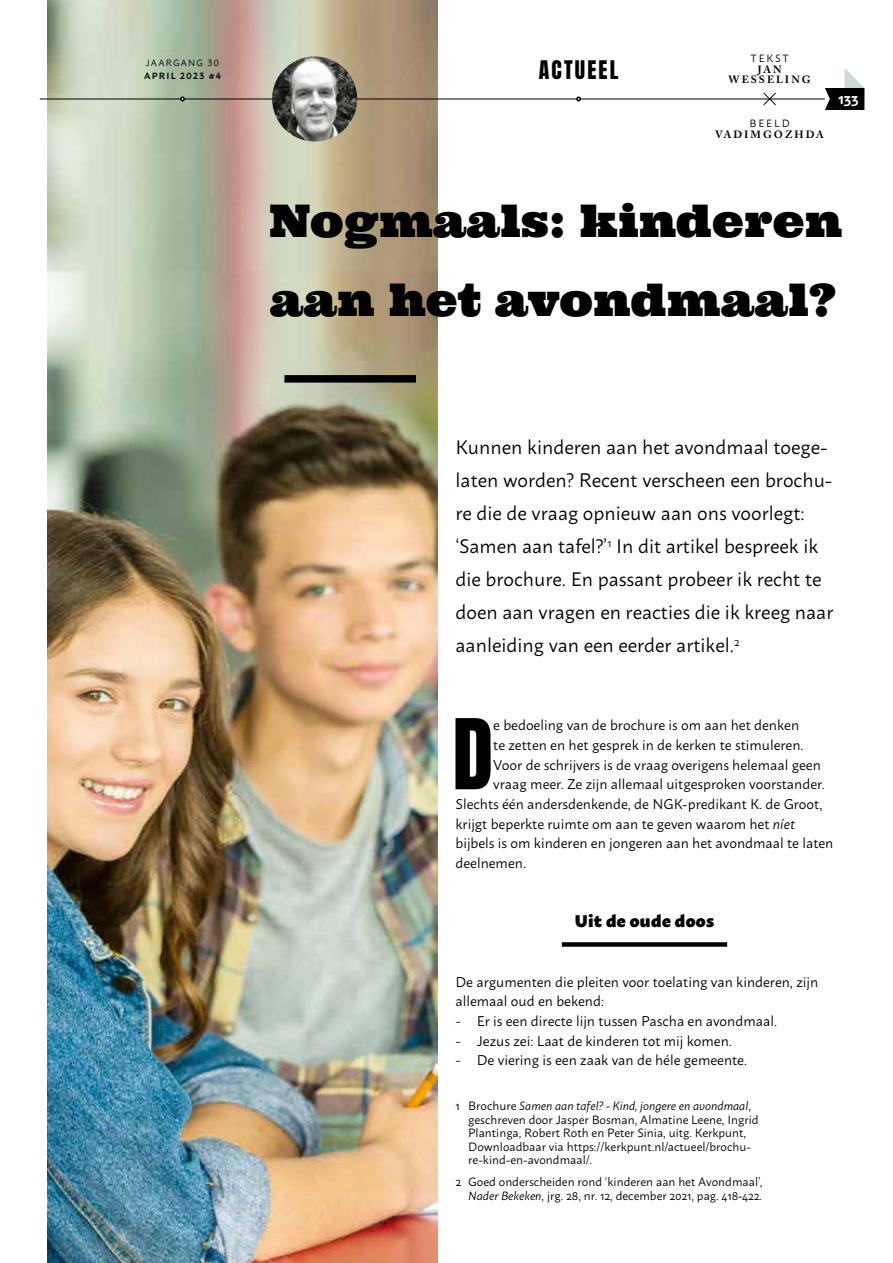
<style>
.page{position:relative;width:893px;height:1263px;background:#fff}
.page>*{position:absolute;margin:0;border:0;box-sizing:border-box;transform-origin:0 0}
.t1{font:82.95px "Anton";color:#000}
.t2{font:45px/78.9px "Ultra";color:#000}
.t3{font:21.75px "Anton";letter-spacing:.1em;color:#000}
.t4{font:19.5px/33px "Macho";color:#000}
.t5{font:900 16.8px "Macho";letter-spacing:.02em;color:#000}
.t6{font:600 15px "Macho";color:#fff}
.t7{font:14.1px/19.8px "Macho";color:#000}
.t8{font:12px/13.5px "Macho";color:#000}
.t9{font:700 10.5px/10.9px "Adobe Caslon Pro";letter-spacing:.195em;color:#000;text-align:center}
.t10{font:10.5px "Macho";letter-spacing:.18em;color:#000}
.t11{font:600 9px "Macho";letter-spacing:.14em;color:#000}
.t12{font:9px "Macho";letter-spacing:.14em;color:#000}
.s1{font-style:italic}
.s2{font-family:"Adobe Caslon Pro"}
</style>
<div class="page">
<img style="left:48px;top:0;width:389px;height:1263px">
<div style="left:284px;top:375px;width:132px;height:8px;background:#000"></div>
<div style="left:562px;top:942px;width:165px;height:5px;background:#000"></div>
<hr style="left:40px;top:99px;width:785px;height:1px;background:#000">
<svg style="left:576px;top:97px;width:5px;height:4px"></svg>
<svg style="left:180px;top:97px;width:5px;height:4px"></svg>
<svg style="left:825px;top:68px;width:39px;height:42px"></svg>
<img style="left:272px;top:56px;width:85px;height:85px;border-radius:43px">
<svg style="left:763px;top:92px;width:14px;height:14px"></svg>
<p class="t12" style="left:146px;top:55px;width:75px">JAARGANG 30</p>
<p class="t11" style="left:144px;top:68px;width:79px">APRIL 2023 #4</p>
<h3 class="t3" style="left:539px;top:59px;width:81px">ACTUEEL</h3>
<p class="t10" style="left:750px;top:49px;width:40px">TEKST</p>
<p class="t9" style="left:729px;top:63px;width:84px">JAN<br>WESSELING</p>
<p class="t10" style="left:749px;top:114px;width:42px">BEELD</p>
<p class="t9" style="left:715px;top:129px;width:110px">VADIMGOZHDA</p>
<p class="t6" style="left:838px;top:85px;width:22px">133</p>
<h2 class="t2" style="left:270px;top:181px;width:574px">Nogmaals: kinderen aan het avondmaal?</h2>
<p class="t4" style="left:455px;top:429px;width:379px">Kunnen kinderen aan het avondmaal toege&shy;laten worden? Recent verscheen een brochu&shy;re die de vraag opnieuw aan ons voorlegt: ‘Samen aan tafel?’<sup>1</sup> In dit artikel bespreek ik die brochure. En passant probeer ik recht te doen aan vragen en reacties die ik kreeg naar aanleiding van een eerder artikel.<sup>2</sup></p>
<h1 class="t1" style="left:452px;top:712px;width:42px">D</h1>
<p class="t7" style="left:493px;top:714px;width:307px">e bedoeling van de brochure is om aan het denken</p>
<p class="t7" style="left:493px;top:733px;width:312px">te zetten en het gesprek in de kerken te stimuleren.</p>
<p class="t7" style="left:493px;top:753px;width:329px">Voor de schrijvers is de vraag overigens helemaal geen</p>
<p class="t7" style="left:493px;top:773px;width:333px">vraag meer. Ze zijn allemaal uitgesproken voorstander.</p>
<p class="t7" style="left:455px;top:793px;width:368px">Slechts één andersdenkende, de NGK-predikant K. de Groot,</p>
<p class="t7" style="left:455px;top:812px;width:341px">krijgt beperkte ruimte om aan te geven waarom het <span class="s1">níet</span></p>
<p class="t7" style="left:455px;top:832px;width:379px">bijbels is om kinderen en jongeren aan het avondmaal te laten</p>
<p class="t7" style="left:455px;top:852px;width:72px">deelnemen.</p>
<p class="t5" style="left:575px;top:906px;width:141px">Uit de oude doos</p>
<p class="t7" style="left:455px;top:970px;width:364px">De argumenten die pleiten voor toelating van kinderen, zijn allemaal oud en bekend:</p>
<p class="t7" style="left:455px;top:1010px;width:323px"><span class="s2">-</span> Er is een directe lijn tussen Pascha en avondmaal.</p>
<p class="t7" style="left:455px;top:1029px;width:278px"><span class="s2">-</span> Jezus zei: Laat de kinderen tot mij komen.</p>
<p class="t7" style="left:455px;top:1049px;width:293px"><span class="s2">-</span> De viering is een zaak van de héle gemeente.</p>
<p class="t8" style="left:468px;top:1098px;width:292px;text-indent:-13px">1 Brochure <span class="s1">Samen aan tafel? - Kind, jongere en avondmaal</span>, geschreven door Jasper Bosman, Almatine Leene, Ingrid Plantinga, Robert Roth en Peter Sinia, uitg. Kerkpunt, Downloadbaar via https://kerkpunt.nl/actueel/brochu&shy;re-kind-en-avondmaal/.</p>
<p class="t8" style="left:455px;top:1174px;width:308px;text-align:right">2 Goed onderscheiden rond ‘kinderen aan het Avondmaal’,<br><span class="s1">Nader Bekeken</span>, jrg. 28, nr. 12, december 2021, pag. 418-422.</p>
</div>
